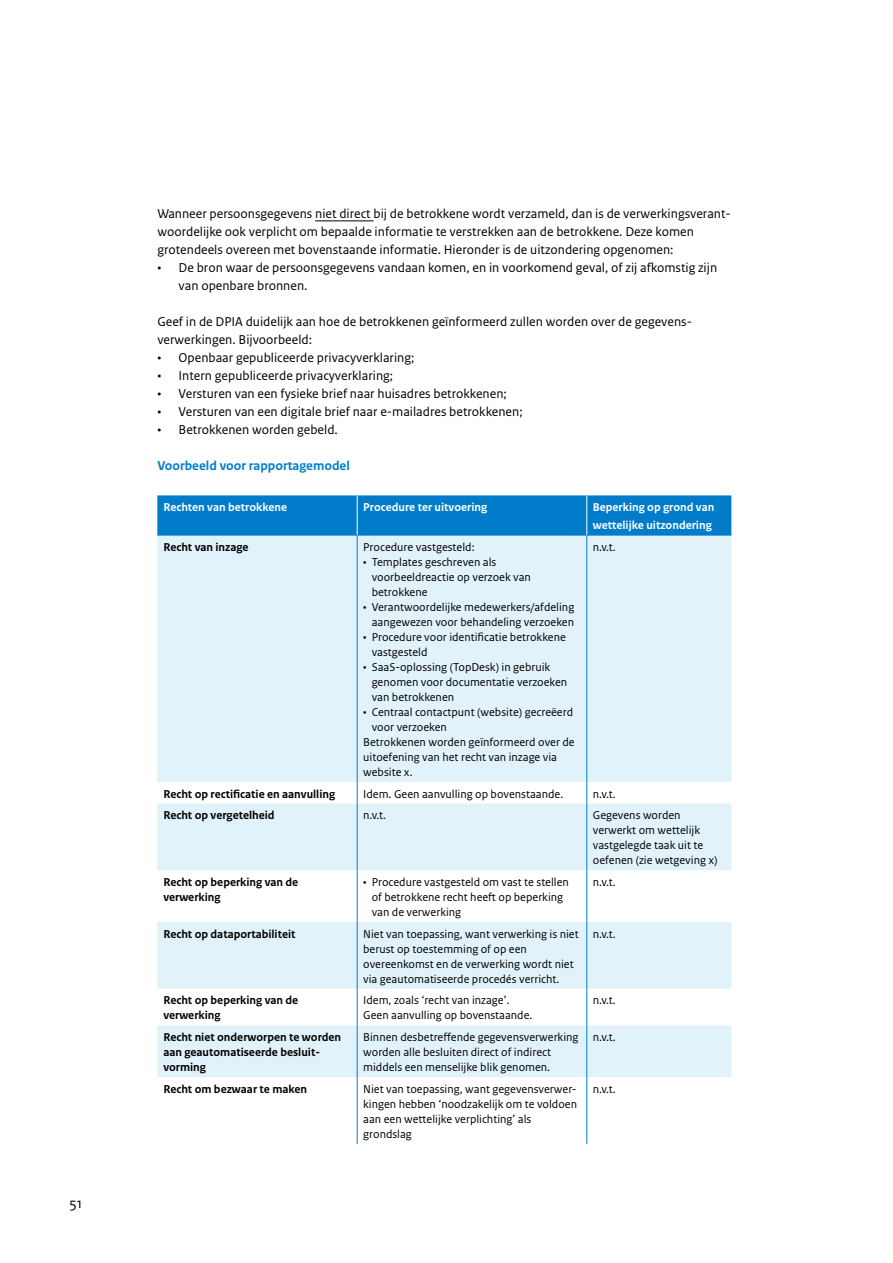
<style>
.page{position:relative;width:893px;height:1263px;background:#fff}
.page>*{position:absolute;margin:0;border:0;box-sizing:border-box;transform-origin:0 0}
.t1{font:15px "Rijksoverheid Sans Text";color:#000}
.P_10_RO_Broodtekst_Sans{font:13.5px/18px "Rijksoverheid Sans Text";color:#000}
.Figuurtitel{font:700 13.5px "Rijksoverheid Sans Text";color:#007ccb}
._32_RO_Tabel_Broodtekst{font:12px/15px "Rijksoverheid Sans Text";color:#000}
._32_RO_Tabel_Broodtekst-2{font:700 12px/15px "Rijksoverheid Sans Text";color:#000}
._30_RO_Tabel_Kop{font:700 12px/18px "Rijksoverheid Sans Text";color:#fff}
</style>
<div class="page">
<hr style="left:315px;top:221px;width:59px;height:1px;background:#000">
<div style="left:157px;top:495px;width:574px;height:40px;background:#007ccb"></div>
<svg style="left:157px;top:536px;width:574px;height:541px;fill:#e1f2fa"></svg>
<hr style="left:357px;top:535px;width:1px;height:247px;background:#007ccb">
<hr style="left:586px;top:535px;width:1px;height:247px;background:#007ccb">
<svg style="left:357px;top:782px;width:1px;height:21px"></svg>
<svg style="left:586px;top:782px;width:1px;height:21px"></svg>
<hr style="left:357px;top:803px;width:1px;height:67px;background:#007ccb">
<hr style="left:586px;top:803px;width:1px;height:67px;background:#007ccb">
<hr style="left:357px;top:870px;width:1px;height:52px;background:#007ccb">
<hr style="left:586px;top:870px;width:1px;height:52px;background:#007ccb">
<hr style="left:357px;top:922px;width:1px;height:67px;background:#007ccb">
<hr style="left:586px;top:922px;width:1px;height:67px;background:#007ccb">
<hr style="left:357px;top:989px;width:1px;height:36px;background:#007ccb">
<hr style="left:586px;top:989px;width:1px;height:36px;background:#007ccb">
<hr style="left:357px;top:1025px;width:1px;height:52px;background:#007ccb">
<hr style="left:586px;top:1025px;width:1px;height:52px;background:#007ccb">
<hr style="left:357px;top:1077px;width:1px;height:67px;background:#007ccb">
<hr style="left:586px;top:1077px;width:1px;height:67px;background:#007ccb">
<hr style="left:157px;top:535px;width:200px;height:1px;background:#007ccb">
<hr style="left:357px;top:535px;width:230px;height:1px;background:#007ccb">
<hr style="left:587px;top:535px;width:144px;height:1px;background:#007ccb">
<hr style="left:357px;top:495px;width:1px;height:40px;background:#fff">
<hr style="left:586px;top:495px;width:1px;height:40px;background:#fff">
<p class="t1" style="left:69px;top:1194px;width:14px">51</p>
<p class="P_10_RO_Broodtekst_Sans" style="left:157px;top:205px;width:575px">Wanneer persoonsgegevens niet direct bij de betrokkene wordt verzameld, dan is de verwerkingsverant&shy;woordelijke ook verplicht om bepaalde informatie te verstrekken aan de betrokkene. Deze komen grotendeels overeen met bovenstaande informatie. Hieronder is de uitzondering opgenomen:</p>
<p class="P_10_RO_Broodtekst_Sans" style="left:179px;top:259px;width:540px;text-indent:-21px">• De bron waar de persoonsgegevens vandaan komen, en in voorkomend geval, of zij afkomstig zijn van openbare bronnen.</p>
<p class="P_10_RO_Broodtekst_Sans" style="left:157px;top:313px;width:534px">Geef in de DPIA duidelijk aan hoe de betrokkenen geïnformeerd zullen worden over de gegevens&shy;verwerkingen. Bijvoorbeeld:</p>
<p class="P_10_RO_Broodtekst_Sans" style="left:157px;top:349px;width:259px">• Openbaar gepubliceerde privacyverklaring;</p>
<p class="P_10_RO_Broodtekst_Sans" style="left:157px;top:367px;width:237px">• Intern gepubliceerde privacyverklaring;</p>
<p class="P_10_RO_Broodtekst_Sans" style="left:157px;top:385px;width:351px">• Versturen van een fysieke brief naar huisadres betrokkenen;</p>
<p class="P_10_RO_Broodtekst_Sans" style="left:157px;top:403px;width:367px">• Versturen van een digitale brief naar e-mailadres betrokkenen;</p>
<p class="P_10_RO_Broodtekst_Sans" style="left:157px;top:421px;width:182px">• Betrokkenen worden gebeld.</p>
<p class="Figuurtitel" style="left:157px;top:458px;width:194px">Voorbeeld voor rapportagemodel</p>
<p class="_30_RO_Tabel_Kop" style="left:163px;top:498px;width:125px">Rechten van betrokkene</p>
<p class="_30_RO_Tabel_Kop" style="left:363px;top:498px;width:125px">Procedure ter uitvoering</p>
<p class="_30_RO_Tabel_Kop" style="left:593px;top:498px;width:123px">Beperking op grond van wettelijke uitzondering</p>
<p class="_32_RO_Tabel_Broodtekst-2" style="left:163px;top:540px;width:87px">Recht van inzage</p>
<p class="_32_RO_Tabel_Broodtekst" style="left:363px;top:540px;width:113px">Procedure vastgesteld:</p>
<p class="_32_RO_Tabel_Broodtekst" style="left:372px;top:555px;width:161px;text-indent:-9px">• Templates geschreven als voorbeeldreactie op verzoek van betrokkene</p>
<p class="_32_RO_Tabel_Broodtekst" style="left:363px;top:600px;width:213px;text-align:right">• Verantwoordelijke medewerkers/afdeling aangewezen voor behandeling verzoeken</p>
<p class="_32_RO_Tabel_Broodtekst" style="left:372px;top:630px;width:196px;text-indent:-9px">• Procedure voor identificatie betrokkene vastgesteld</p>
<p class="_32_RO_Tabel_Broodtekst" style="left:372px;top:660px;width:197px;text-indent:-9px">• SaaS-oplossing (TopDesk) in gebruik genomen voor documentatie verzoeken van betrokkenen</p>
<p class="_32_RO_Tabel_Broodtekst" style="left:372px;top:705px;width:203px;text-indent:-9px">• Centraal contactpunt (website) gecreëerd voor verzoeken</p>
<p class="_32_RO_Tabel_Broodtekst" style="left:363px;top:735px;width:213px">Betrokkenen worden geïnformeerd over de uitoefening van het recht van inzage via website x.</p>
<p class="_32_RO_Tabel_Broodtekst" style="left:593px;top:540px;width:24px">n.v.t.</p>
<p class="_32_RO_Tabel_Broodtekst-2" style="left:163px;top:786px;width:173px">Recht op rectificatie en aanvulling</p>
<p class="_32_RO_Tabel_Broodtekst" style="left:363px;top:786px;width:202px">Idem. Geen aanvulling op bovenstaande.</p>
<p class="_32_RO_Tabel_Broodtekst" style="left:593px;top:786px;width:24px">n.v.t.</p>
<p class="_32_RO_Tabel_Broodtekst-2" style="left:163px;top:808px;width:113px">Recht op vergetelheid</p>
<p class="_32_RO_Tabel_Broodtekst" style="left:363px;top:808px;width:24px">n.v.t.</p>
<p class="_32_RO_Tabel_Broodtekst" style="left:593px;top:808px;width:126px">Gegevens worden verwerkt om wettelijk vastgelegde taak uit te oefenen (zie wetgeving x)</p>
<p class="_32_RO_Tabel_Broodtekst-2" style="left:163px;top:875px;width:136px">Recht op beperking van de verwerking</p>
<p class="_32_RO_Tabel_Broodtekst" style="left:372px;top:875px;width:199px;text-indent:-9px">• Procedure vastgesteld om vast te stellen of betrokkene recht heeft op beperking van de verwerking</p>
<p class="_32_RO_Tabel_Broodtekst" style="left:593px;top:875px;width:24px">n.v.t.</p>
<p class="_32_RO_Tabel_Broodtekst-2" style="left:163px;top:926px;width:134px">Recht op dataportabiliteit</p>
<p class="_32_RO_Tabel_Broodtekst" style="left:363px;top:926px;width:217px">Niet van toepassing, want verwerking is niet berust op toestemming of op een overeenkomst en de verwerking wordt niet via geautomatiseerde procedés verricht.</p>
<p class="_32_RO_Tabel_Broodtekst" style="left:593px;top:926px;width:24px">n.v.t.</p>
<p class="_32_RO_Tabel_Broodtekst-2" style="left:163px;top:993px;width:136px">Recht op beperking van de verwerking</p>
<p class="_32_RO_Tabel_Broodtekst" style="left:363px;top:993px;width:171px">Idem, zoals ‘recht van inzage’.<br>Geen aanvulling op bovenstaande.</p>
<p class="_32_RO_Tabel_Broodtekst" style="left:593px;top:993px;width:24px">n.v.t.</p>
<p class="_32_RO_Tabel_Broodtekst-2" style="left:163px;top:1030px;width:179px">Recht niet onderworpen te worden aan geautomatiseerde besluit&shy;vorming</p>
<p class="_32_RO_Tabel_Broodtekst" style="left:363px;top:1030px;width:217px">Binnen desbetreffende gegevensverwerking worden alle besluiten direct of indirect middels een menselijke blik genomen.</p>
<p class="_32_RO_Tabel_Broodtekst" style="left:593px;top:1030px;width:24px">n.v.t.</p>
<p class="_32_RO_Tabel_Broodtekst-2" style="left:163px;top:1082px;width:145px">Recht om bezwaar te maken</p>
<p class="_32_RO_Tabel_Broodtekst" style="left:363px;top:1082px;width:215px">Niet van toepassing, want gegevensverwer&shy;kingen hebben ‘noodzakelijk om te voldoen aan een wettelijke verplichting’ als grondslag</p>
<p class="_32_RO_Tabel_Broodtekst" style="left:593px;top:1082px;width:24px">n.v.t.</p>
</div>
